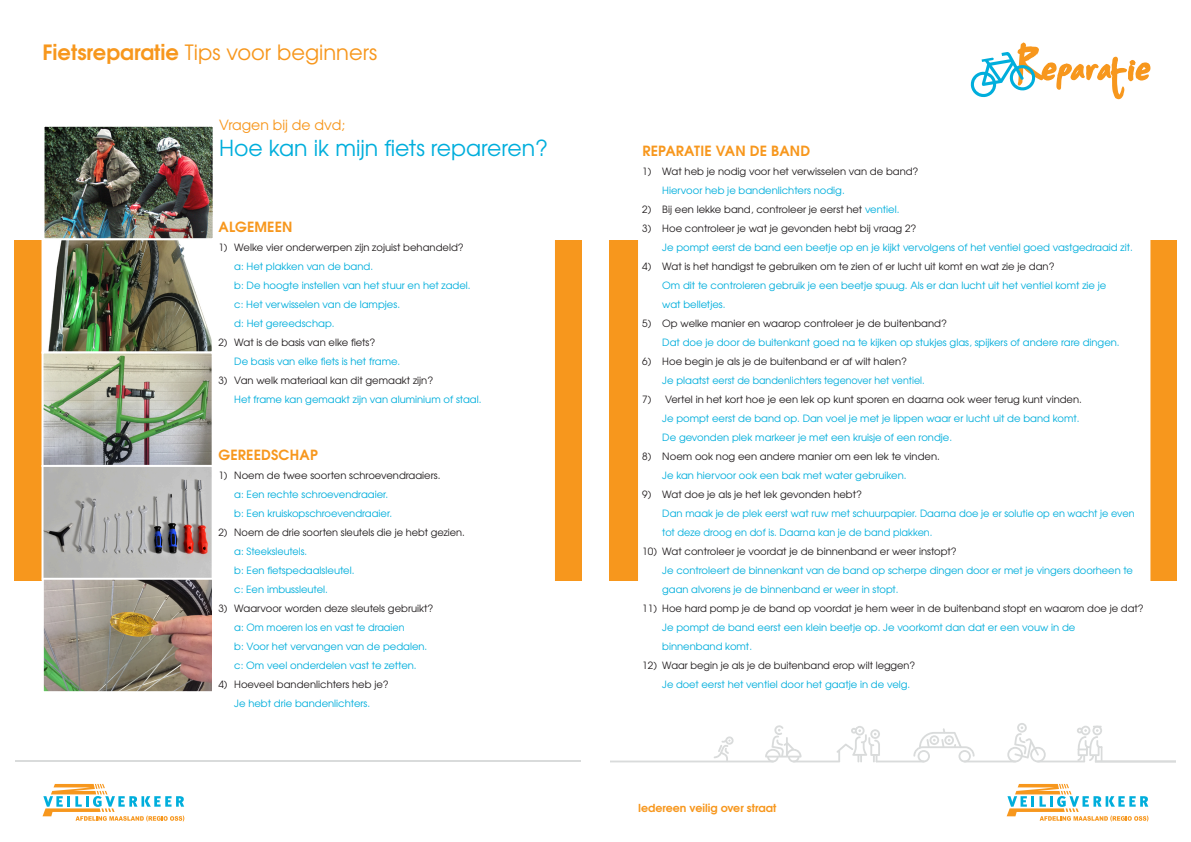
<style>
.page{position:relative;width:1191px;height:842px;background:#fff}
.page>*{position:absolute;margin:0;border:0;box-sizing:border-box;transform-origin:0 0}
.t1{font:22px "Te X Gyre Adventor";color:#00aedc}
.t2{font:21px "Te X Gyre Adventor";color:#f7971d}
.t3{font:700 14px "Te X Gyre Adventor";letter-spacing:.015em;color:#f7971d}
.t4{font:14px "Te X Gyre Adventor";color:#f7971d}
.t5{font:700 11px "Te X Gyre Adventor";color:#f7971d}
.t6{font:10px/19px "Te X Gyre Adventor";color:#00aedc}
.t7{font:10px "Te X Gyre Adventor";color:#231f20}
.s1{font-weight:700}
.s2{color:#00aedc}
</style>
<div class="page">
<div style="left:14px;top:240px;width:567px;height:340px;background:#f7971d"></div>
<div style="left:43px;top:238px;width:512px;height:344px;background:#fff"></div>
<div style="left:609px;top:240px;width:567px;height:340px;background:#f7971d"></div>
<div style="left:638px;top:238px;width:512px;height:344px;background:#fff"></div>
<svg style="left:1006px;top:784px;width:142px;height:37px"></svg>
<hr style="left:595px;top:760px;width:179px;height:2px;background:#d9dbdb">
<svg style="left:713px;top:723px;width:463px;height:39px"></svg>
<hr style="left:0;top:760px;width:595px;height:2px;background:#d9dbdb">
<svg style="left:43px;top:784px;width:141px;height:37px"></svg>
<div style="left:0;top:724px;width:14px;height:63px;background:#fff"></div>
<div style="left:581px;top:729px;width:14px;height:62px;background:#fff"></div>
<div style="left:595px;top:729px;width:14px;height:62px;background:#fff"></div>
<svg style="left:970px;top:43px;width:180px;height:56px"></svg>
<img style="left:45px;top:128px;width:167px;height:562px">
<div style="left:42px;top:238px;width:172px;height:115px;border:2px solid #fff"></div>
<div style="left:42px;top:351px;width:172px;height:116px;border:2px solid #fff"></div>
<div style="left:42px;top:465px;width:172px;height:115px;border:2px solid #fff"></div>
<div style="left:42px;top:578px;width:172px;height:115px;border:2px solid #fff"></div>
<div style="left:43px;top:125px;width:172px;height:115px;border:2px solid #fff"></div>
<p class="t2" style="left:43px;top:35px;width:336px"><span class="s1">Fietsreparatie</span> Tips voor beginners</p>
<p class="t4" style="left:219px;top:113px;width:128px">Vragen bij de dvd;</p>
<p class="t1" style="left:219px;top:131px;width:331px">Hoe kan ik mijn fiets repareren?</p>
<p class="t3" style="left:642px;top:138px;width:169px">REPARATIE VAN DE BAND</p>
<p class="t7" style="left:642px;top:163px;width:278px">1) Wat heb je nodig voor het verwisselen van de band?</p>
<p class="t6" style="left:662px;top:180px;width:184px">Hiervoor heb je bandenlichters nodig.</p>
<p class="t7" style="left:642px;top:201px;width:259px">2) Bij een lekke band, controleer je eerst het <span class="s2">ventiel.</span></p>
<p class="t7" style="left:642px;top:220px;width:276px">3) Hoe controleer je wat je gevonden hebt bij vraag 2?</p>
<p class="t6" style="left:662px;top:237px;width:472px">Je pompt eerst de band een beetje op en je kijkt vervolgens of het ventiel goed vastgedraaid zit.</p>
<p class="t7" style="left:642px;top:258px;width:414px">4) Wat is het handigst te gebruiken om te zien of er lucht uit komt en wat zie je dan?</p>
<p class="t6" style="left:662px;top:275px;width:445px">Om dit te controleren gebruik je een beetje spuug. Als er dan lucht uit het ventiel komt zie je</p>
<p class="t6" style="left:662px;top:294px;width:65px">wat belletjes.</p>
<p class="t7" style="left:642px;top:315px;width:306px">5) Op welke manier en waarop controleer je de buitenband?</p>
<p class="t6" style="left:662px;top:332px;width:459px">Dat doe je door de buitenkant goed na te kijken op stukjes glas, spijkers of andere rare dingen.</p>
<p class="t7" style="left:642px;top:353px;width:266px">6) Hoe begin je als je de buitenband er af wilt halen?</p>
<p class="t6" style="left:662px;top:370px;width:264px">Je plaatst eerst de bandenlichters tegenover het ventiel.</p>
<p class="t7" style="left:642px;top:391px;width:441px">7) Vertel in het kort hoe je een lek op kunt sporen en daarna ook weer terug kunt vinden.</p>
<p class="t6" style="left:662px;top:408px;width:419px">Je pompt eerst de band op. Dan voel je met je lippen waar er lucht uit de band komt.</p>
<p class="t6" style="left:662px;top:427px;width:291px">De gevonden plek markeer je met een kruisje of een rondje.</p>
<p class="t7" style="left:642px;top:448px;width:299px">8) Noem ook nog een andere manier om een lek te vinden.</p>
<p class="t6" style="left:662px;top:465px;width:246px">Je kan hiervoor ook een bak met water gebruiken.</p>
<p class="t7" style="left:642px;top:486px;width:221px">9) Wat doe je als je het lek gevonden hebt?</p>
<p class="t6" style="left:662px;top:503px;width:474px">Dan maak je de plek eerst wat ruw met schuurpapier. Daarna doe je er solutie op en wacht je even tot deze droog en dof is. Daarna kan je de band plakken.</p>
<p class="t7" style="left:642px;top:543px;width:316px">10) Wat controleer je voordat je de binnenband er weer instopt?</p>
<p class="t6" style="left:662px;top:560px;width:472px">Je controleert de binnenkant van de band op scherpe dingen door er met je vingers doorheen te gaan alvorens je de binnenband er weer in stopt.</p>
<p class="t7" style="left:642px;top:600px;width:503px">11) Hoe hard pomp je de band op voordat je hem weer in de buitenband stopt en waarom doe je dat?</p>
<p class="t6" style="left:662px;top:617px;width:414px">Je pompt de band eerst een klein beetje op. Je voorkomt dan dat er een vouw in de</p>
<p class="t6" style="left:662px;top:636px;width:91px">binnenband komt.</p>
<p class="t7" style="left:642px;top:657px;width:274px">12) Waar begin je als je de buitenband erop wilt leggen?</p>
<p class="t6" style="left:662px;top:674px;width:250px">Je doet eerst het ventiel door het gaatje in de velg.</p>
<p class="t3" style="left:218px;top:214px;width:76px">ALGEMEEN</p>
<p class="t7" style="left:218px;top:239px;width:247px">1) Welke vier onderwerpen zijn zojuist behandeld?</p>
<p class="t6" style="left:234px;top:256px;width:140px">a: Het plakken van de band.</p>
<p class="t6" style="left:234px;top:275px;width:238px">b: De hoogte instellen van het stuur en het zadel.</p>
<p class="t6" style="left:234px;top:294px;width:167px">c: Het verwisselen van de lampjes.</p>
<p class="t6" style="left:234px;top:313px;width:102px">d: Het gereedschap.</p>
<p class="t7" style="left:218px;top:334px;width:158px">2) Wat is de basis van elke fiets?</p>
<p class="t6" style="left:234px;top:351px;width:168px">De basis van elke fiets is het frame.</p>
<p class="t7" style="left:218px;top:372px;width:216px">3) Van welk materiaal kan dit gemaakt zijn?</p>
<p class="t6" style="left:234px;top:389px;width:249px">Het frame kan gemaakt zijn van aluminium of staal.</p>
<p class="t3" style="left:218px;top:442px;width:101px">GEREEDSCHAP</p>
<p class="t7" style="left:218px;top:467px;width:224px">1) Noem de twee soorten schroevendraaiers.</p>
<p class="t6" style="left:234px;top:484px;width:156px">a: Een rechte schroevendraaier.</p>
<p class="t6" style="left:234px;top:503px;width:159px">b: Een kruiskopschroevendraaier.</p>
<p class="t7" style="left:218px;top:524px;width:248px">2) Noem de drie soorten sleutels die je hebt gezien.</p>
<p class="t6" style="left:234px;top:541px;width:74px">a: Steeksleutels.</p>
<p class="t6" style="left:234px;top:560px;width:122px">b: Een fietspedaalsleutel.</p>
<p class="t6" style="left:234px;top:579px;width:95px">c: Een imbussleutel.</p>
<p class="t7" style="left:218px;top:600px;width:217px">3) Waarvoor worden deze sleutels gebruikt?</p>
<p class="t6" style="left:234px;top:617px;width:172px">a: Om moeren los en vast te draaien</p>
<p class="t6" style="left:234px;top:636px;width:195px">b: Voor het vervangen van de pedalen.</p>
<p class="t6" style="left:234px;top:655px;width:184px">c: Om veel onderdelen vast te zetten.</p>
<p class="t7" style="left:218px;top:676px;width:172px">4) Hoeveel bandenlichters heb je?</p>
<p class="t6" style="left:234px;top:693px;width:137px">Je hebt drie bandenlichters.</p>
<p class="t5" style="left:638px;top:798px;width:140px">Iedereen veilig over straat</p>
</div>
